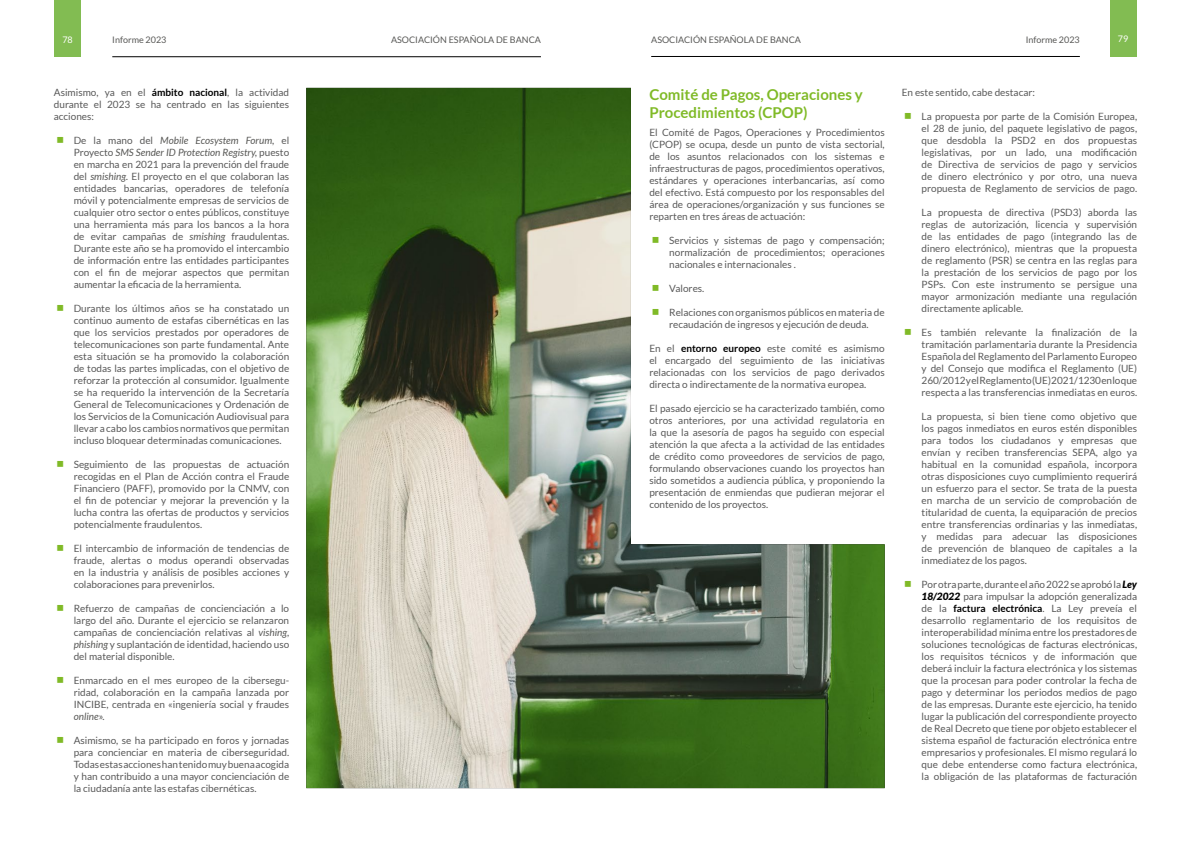
<style>
.page{position:relative;width:1191px;height:842px;background:#fff}
.page>*{position:absolute;margin:0;border:0;box-sizing:border-box;transform-origin:0 0}
.t1{font:700 15px/18px "Lato";color:#80ba27}
.t2{font:10px/12px "Lato";color:#595959;text-align:justify}
.t3{font:9px "Lato";color:#585856}
.t4{font:9px "Lato";color:#fff}
.s1{font-weight:700;color:#000}
.s2{font-family:"Montserrat";font-size:15px;color:#80ba27}
.s3{font-style:italic;color:#585856}
.s4{font-weight:900;font-style:italic;color:#000}
</style>
<div class="page">
<div style="left:1110px;top:0;width:26px;height:57px;background:#82bc52"></div>
<div style="left:54px;top:0;width:27px;height:57px;background:#82bc52"></div>
<hr style="left:112px;top:56px;width:429px;height:1px;background:#000">
<hr style="left:651px;top:56px;width:428px;height:1px;background:#000">
<img style="left:306px;top:88px;width:578px;height:700px">
<p class="t4" style="left:62px;top:35px;width:12px">78</p>
<p class="t3" style="left:112px;top:35px;width:56px">Informe 2023</p>
<p class="t3" style="left:391px;top:35px;width:151px">ASOCIACIÓN ESPAÑOLA DE BANCA</p>
<p class="t3" style="left:651px;top:35px;width:151px">ASOCIACIÓN ESPAÑOLA DE BANCA</p>
<p class="t3" style="left:1025px;top:35px;width:56px">Informe 2023</p>
<p class="t4" style="left:1118px;top:34px;width:12px">79</p>
<p class="t2" style="left:54px;top:86px;width:237px">Asimismo, ya en el <span class="s1">ámbito nacional</span>, la actividad durante el 2023 se ha centrado en las siguientes acciones:</p>
<p class="t2" style="left:74px;top:134px;width:217px;text-indent:-18px"><span class="s2">■</span> De la mano del <span class="s3">Mobile Ecosystem Forum</span>, el Proyecto <span class="s3">SMS Sender ID Protection Registry,</span> puesto en marcha en 2021 para la prevención del fraude del <span class="s3">smishing.</span> El proyecto en el que colaboran las entidades bancarias, operadores de telefonía móvil y potencialmente empresas de servicios de cualquier otro sector o entes públicos, constituye una herramienta más para los bancos a la hora de evitar campañas de <span class="s3">smishing</span> fraudulentas.<br>Durante este año se ha promovido el intercambio de información entre las entidades participantes con el fin de mejorar aspectos que permitan aumentar la eficacia de la herramienta.</p>
<p class="t2" style="left:74px;top:302px;width:217px;text-indent:-18px"><span class="s2">■</span> Durante los últimos años se ha constatado un continuo aumento de estafas cibernéticas en las que los servicios prestados por operadores de telecomunicaciones son parte fundamental. Ante esta situación se ha promovido la colaboración de todas las partes implicadas, con el objetivo de reforzar la protección al consumidor. Igualmente se ha requerido la intervención de la Secretaría General de Telecomunicaciones y Ordenación de los Servicios de la Comunicación Audiovisual para llevar a cabo los cambios normativos que permitan incluso bloquear determinadas comunicaciones.</p>
<p class="t2" style="left:74px;top:458px;width:217px;text-indent:-18px"><span class="s2">■</span> Seguimiento de las propuestas de actuación recogidas en el Plan de Acción contra el Fraude Financiero (PAFF), promovido por la CNMV, con el fin de potenciar y mejorar la prevención y la lucha contra las ofertas de productos y servicios potencialmente fraudulentos.</p>
<p class="t2" style="left:74px;top:542px;width:217px;text-indent:-18px"><span class="s2">■</span> El intercambio de información de tendencias de fraude, alertas o modus operandi observadas en la industria y análisis de posibles acciones y colaboraciones para prevenirlos.</p>
<p class="t2" style="left:74px;top:602px;width:217px;text-indent:-18px"><span class="s2">■</span> Refuerzo de campañas de concienciación a lo largo del año. Durante el ejercicio se relanzaron campañas de concienciación relativas al <span class="s3">vishing</span>, <span class="s3">phishing</span> y suplantación de identidad, haciendo uso del material disponible.</p>
<p class="t2" style="left:74px;top:674px;width:217px;text-indent:-18px"><span class="s2">■</span> Enmarcado en el mes europeo de la cibersegu&shy;ridad, colaboración en la campaña lanzada por INCIBE, centrada en «ingeniería social y fraudes <span class="s3">online</span>».</p>
<p class="t2" style="left:74px;top:734px;width:217px;text-indent:-18px"><span class="s2">■</span> Asimismo, se ha participado en foros y jornadas para concienciar en materia de ciberseguridad.<br>Todas estas acciones han tenido muy buena acogida y han contribuido a una mayor concienciación de la ciudadanía ante las estafas cibernéticas.</p>
<h1 class="t1" style="left:649px;top:85px;width:215px">Comité de Pagos, Operaciones y<br>Procedimientos (CPOP)</h1>
<p class="t2" style="left:649px;top:126px;width:237px">El Comité de Pagos, Operaciones y Procedimientos (CPOP) se ocupa, desde un punto de vista sectorial, de los asuntos relacionados con los sistemas e infraestructuras de pagos, procedimientos operativos, estándares y operaciones interbancarias, así como del efectivo. Está compuesto por los responsables del área de operaciones/organización y sus funciones se reparten en tres áreas de actuación:</p>
<p class="t2" style="left:669px;top:234px;width:217px;text-indent:-18px"><span class="s2">■</span> Servicios y sistemas de pago y compensación; normalización de procedimientos; operaciones nacionales e internacionales .</p>
<p class="t2" style="left:651px;top:282px;width:55px"><span class="s2">■</span> Valores.</p>
<p class="t2" style="left:651px;top:306px;width:235px;text-align:center"><span class="s2">■</span> Relaciones con organismos públicos en materia de recaudación de ingresos y ejecución de deuda.</p>
<p class="t2" style="left:649px;top:342px;width:237px">En el <span class="s1">entorno europeo</span> este comité es asimismo el encargado del seguimiento de las iniciativas relacionadas con los servicios de pago derivados directa o indirectamente de la normativa europea.</p>
<p class="t2" style="left:649px;top:402px;width:237px">El pasado ejercicio se ha caracterizado también, como otros anteriores, por una actividad regulatoria en la que la asesoría de pagos ha seguido con especial atención la que afecta a la actividad de las entidades de crédito como proveedores de servicios de pago, formulando observaciones cuando los proyectos han sido sometidos a audiencia pública, y proponiendo la presentación de enmiendas que pudieran mejorar el contenido de los proyectos.</p>
<p class="t2" style="left:901px;top:86px;width:135px">En este sentido, cabe destacar:</p>
<p class="t2" style="left:921px;top:110px;width:217px;text-indent:-18px"><span class="s2">■</span> La propuesta por parte de la Comisión Europea, el 28 de junio, del paquete legislativo de pagos, que desdobla la PSD2 en dos propuestas legislativas, por un lado, una modificación de Directiva de servicios de pago y servicios de dinero electrónico y por otro, una nueva propuesta de Reglamento de servicios de pago.</p>
<p class="t2" style="left:921px;top:206px;width:217px">La propuesta de directiva (PSD3) aborda las reglas de autorización, licencia y supervisión de las entidades de pago (integrando las de dinero electrónico), mientras que la propuesta de reglamento (PSR) se centra en las reglas para la prestación de los servicios de pago por los PSPs. Con este instrumento se persigue una mayor armonización mediante una regulación directamente aplicable.</p>
<p class="t2" style="left:921px;top:326px;width:217px;text-indent:-18px"><span class="s2">■</span> Es también relevante la finalización de la tramitación parlamentaria durante la Presidencia Española del Reglamento del Parlamento Europeo y del Consejo que modifica el Reglamento (UE)<br>260/2012 y el Reglamento (UE) 2021/1230 en lo que respecta a las transferencias inmediatas en euros.</p>
<p class="t2" style="left:921px;top:410px;width:217px">La propuesta, si bien tiene como objetivo que los pagos inmediatos en euros estén disponibles para todos los ciudadanos y empresas que envían y reciben transferencias SEPA, algo ya habitual en la comunidad española, incorpora otras disposiciones cuyo cumplimiento requerirá un esfuerzo para el sector. Se trata de la puesta en marcha de un servicio de comprobación de titularidad de cuenta, la equiparación de precios entre transferencias ordinarias y las inmediatas, y medidas para adecuar las disposiciones de prevención de blanqueo de capitales a la inmediatez de los pagos.</p>
<p class="t2" style="left:921px;top:578px;width:217px;text-indent:-18px"><span class="s2">■</span> Por otra parte, durante el año 2022 se aprobó la <span class="s4">Ley 18/2022</span> para impulsar la adopción generalizada de la <span class="s1">factura electrónica</span>. La Ley preveía el desarrollo reglamentario de los requisitos de interoperabilidad mínima entre los prestadores de soluciones tecnológicas de facturas electrónicas, los requisitos técnicos y de información que deberá incluir la factura electrónica y los sistemas que la procesan para poder controlar la fecha de pago y determinar los periodos medios de pago de las empresas. Durante este ejercicio, ha tenido lugar la publicación del correspondiente proyecto de Real Decreto que tiene por objeto establecer el sistema español de facturación electrónica entre empresarios y profesionales. El mismo regulará lo que debe entenderse como factura electrónica, la obligación de las plataformas de facturación</p>
</div>
